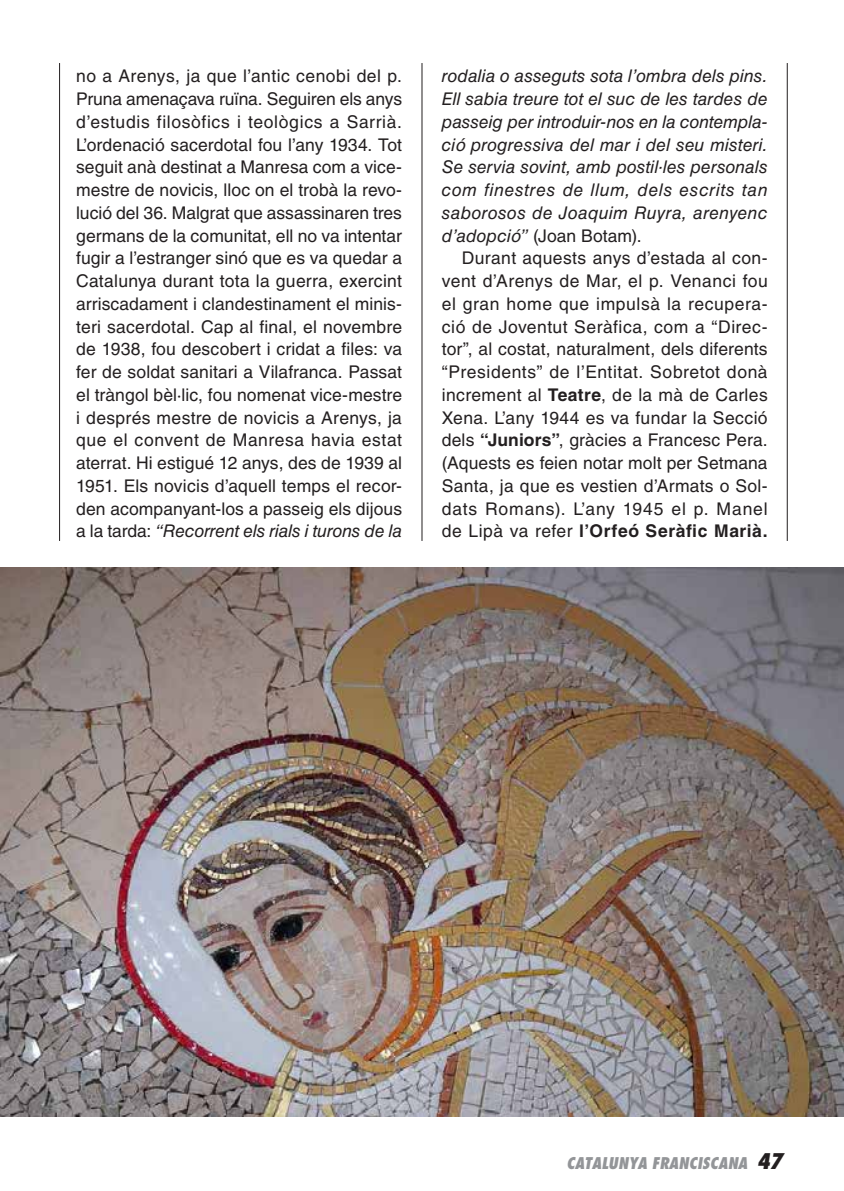
<style>
.page{position:relative;width:844px;height:1191px;background:#fff}
.page>*{position:absolute;margin:0;border:0;box-sizing:border-box;transform-origin:0 0}
.t1{font:17.5px/22.8px "Helvetica LT Std";letter-spacing:.015em;color:#231f20;text-align:justify}
.t2{font:italic 17.5px/22.8px "Helvetica LT Std";letter-spacing:.02em;color:#231f20;text-align:justify}
.t3{font:italic 800 condensed 15.75px "Futura Std";color:#939598}
.s1{font-style:italic}
.s2{font-style:normal}
.s3{font-weight:700}
.s4{font-size:21px;color:#231f20}
</style>
<div class="page">
<hr style="left:786px;top:63px;width:1px;height:478px;background:#231f20">
<hr style="left:59px;top:63px;width:1px;height:478px;background:#231f20">
<hr style="left:421px;top:63px;width:1px;height:478px;background:#231f20">
<img style="left:1px;top:567px;width:842px;height:549px">
<p class="t1" style="left:76px;top:65px;width:327px">no a Arenys, ja que l’antic cenobi del p.<br>Pruna amenaçava ruïna. Seguiren els anys d’estudis filosòfics i teològics a Sarrià.<br>L’ordenació sacerdotal fou l’any 1934. Tot seguit anà destinat a Manresa com a vice&shy;mestre de novicis, lloc on el trobà la revo&shy;lució del 36. Malgrat que assassinaren tres germans de la comunitat, ell no va intentar fugir a l’estranger sinó que es va quedar a Catalunya durant tota la guerra, exercint arriscadament i clandestinament el minis&shy;teri sacerdotal. Cap al final, el novembre de 1938, fou descobert i cridat a files: va fer de soldat sanitari a Vilafranca. Passat el tràngol bèl·lic, fou nomenat vice-mestre i després mestre de novicis a Arenys, ja que el convent de Manresa havia estat aterrat. Hi estigué 12 anys, des de 1939 al 1951. Els novicis d’aquell temps el recor&shy;den acompanyant-los a passeig els dijous a la tarda: <span class="s1">“Recorrent els rials i turons de la</span></p>
<p class="t2" style="left:441px;top:65px;width:327px">rodalia o asseguts sota l’ombra dels pins.<br>Ell sabia treure tot el suc de les tardes de passeig per introduir-nos en la contempla&shy;ció progressiva del mar i del seu misteri.<br>Se servia sovint, amb postil·les personals com finestres de llum, dels escrits tan saborosos de Joaquim Ruyra, arenyenc d’adopció” <span class="s2">(Joan Botam).</span></p>
<p class="t1" style="left:441px;top:247px;width:327px;text-indent:20px">Durant aquests anys d’estada al con&shy;vent d’Arenys de Mar, el p. Venanci fou el gran home que impulsà la recupera&shy;ció de Joventut Seràfica, com a “Direc&shy;tor”, al costat, naturalment, dels diferents “Presidents” de l’Entitat. Sobretot donà increment al <span class="s3">Teatre</span>, de la mà de Carles Xena. L’any 1944 es va fundar la Secció dels <span class="s3">“Juniors”</span>, gràcies a Francesc Pera. (Aquests es feien notar molt per Setmana Santa, ja que es vestien d’Armats o Sol&shy;dats Romans). L’any 1945 el p. Manel de Lipà va refer <span class="s3">l’Orfeó Seràfic Marià.</span></p>
<p class="t3" style="left:566px;top:1152px;width:217px">CATALUNYA FRANCISCANA <span class="s4">47</span></p>
</div>
